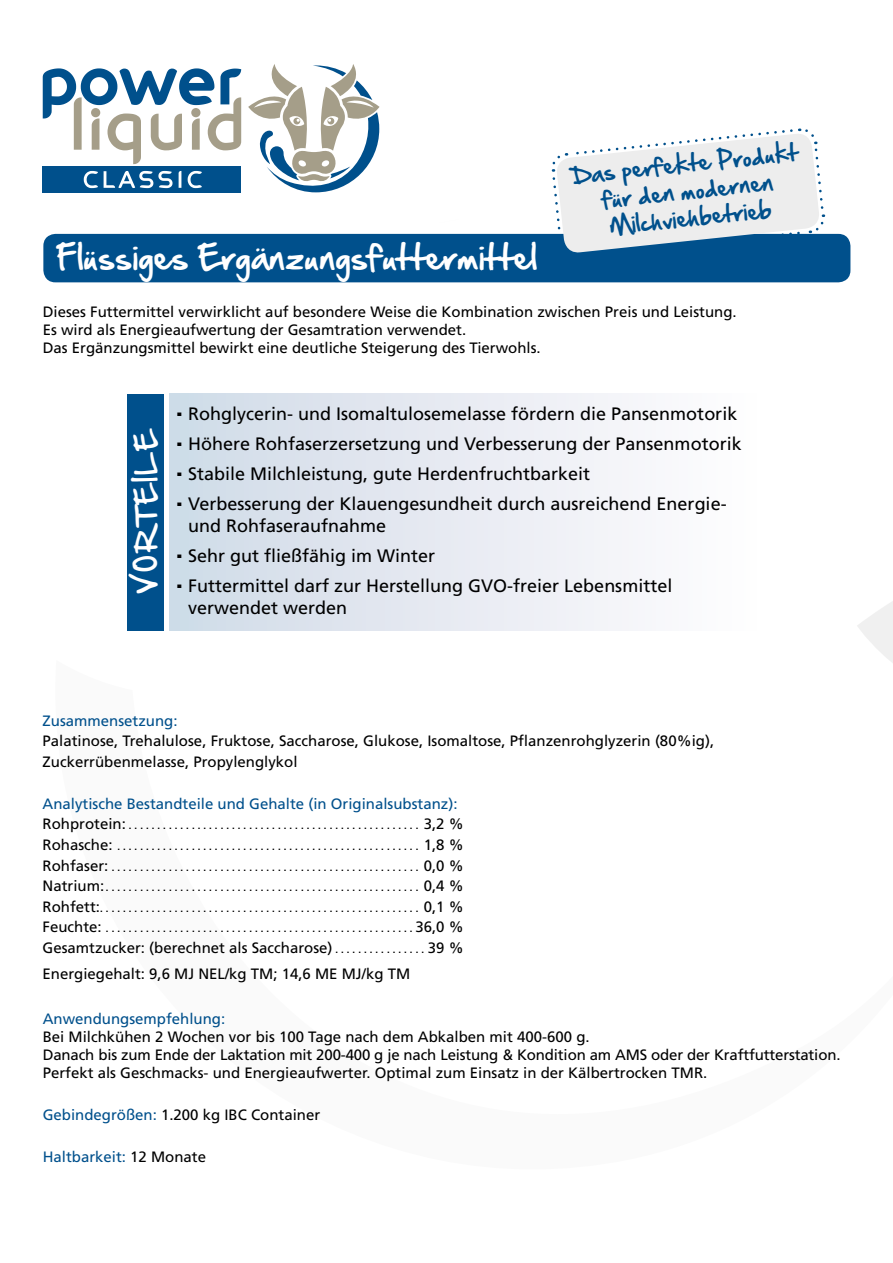
<style>
.page{position:relative;width:893px;height:1263px;background:#fff}
.page>*{position:absolute;margin:0;border:0;box-sizing:border-box;transform-origin:0 0}
.t1{font:30px "Hand Of Sean";color:#fff}
.t2{font:25.65px "Hand Of Sean";color:#fff}
.t3{font:20.7px/27.2px "Hand Of Sean";color:#00508c;text-align:center}
.t4{font:18px/30.2px "Frutiger LT Std";color:#000}
.t5{font:15px/18px "Frutiger LT Std";color:#000}
.t6{font:15px "Frutiger LT Std";color:#00508c}
.t7{font:12px/20.5px "Frutiger LT Std";color:#000;text-align:justify}
.s1{font-size:15px}
.s2{font-size:12px}
.s3{color:#00508c}
.s4{color:#000}
</style>
<div class="page">
<svg style="left:54px;top:233px;width:839px;height:430px"></svg>
<div style="left:43px;top:234px;width:807px;height:48px;background:#00508c;border-radius:12px"></div>
<svg style="left:550px;top:128px;width:276px;height:125px"></svg>
<div style="left:128px;top:394px;width:36px;height:236px;background:#00508c"></div>
<div style="left:170px;top:394px;width:587px;height:236px;background:linear-gradient(to right,#d0dae7,#fffdfe)"></div>
<svg style="left:43px;top:68px;width:198px;height:96px"></svg>
<svg style="left:248px;top:64px;width:131px;height:129px"></svg>
<div style="left:43px;top:166px;width:198px;height:26px;background:#00508c"></div>
<svg style="left:84px;top:171px;width:118px;height:17px"></svg>
<h1 class="t1" style="left:55px;top:231px;width:483px">Flüssiges Ergänzungsfuttermittel</h1>
<h3 class="t3" style="left:570px;top:162px;width:229px;rotate:-6deg">Das perfekte Produkt für den modernen<br>Milchviehbetrieb</h3>
<p class="t5" style="left:43px;top:303px;width:695px">Dieses Futtermittel verwirklicht auf besondere Weise die Kombination zwischen Preis und Leistung.<br>Es wird als Energieaufwertung der Gesamtration verwendet.<br>Das Ergänzungsmittel bewirkt eine deutliche Steigerung des Tierwohls.</p>
<h2 class="t2" style="left:123px;top:594px;width:167px;rotate:-90deg">VORTEILE</h2>
<p class="t4" style="left:176px;top:399px;width:567px"><sup>.</sup> Rohglycerin- und Isomaltulosemelasse fördern die Pansenmotorik <sup>.</sup> Höhere Rohfaserzersetzung und Verbesserung der Pansenmotorik <sup>.</sup> Stabile Milchleistung, gute Herdenfruchtbarkeit<br><sup>.</sup> Verbesserung der Klauengesundheit durch ausreichend Energie-</p>
<p class="t4" style="left:176px;top:510px;width:498px;text-indent:12px">und Rohfaseraufnahme<br><sup>.</sup> Sehr gut fließfähig im Winter<br><sup>.</sup> Futtermittel darf zur Herstellung GVO-freier Lebensmittel</p>
<p class="t4" style="left:188px;top:592px;width:161px">verwendet werden</p>
<p class="t6" style="left:43px;top:712px;width:137px">Zusammensetzung:</p>
<p class="t5" style="left:43px;top:731px;width:673px;line-height:20.5px">Palatinose, Trehalulose, Fruktose, Saccharose, Glukose, Isomaltose, Pflanzenrohglyzerin (80%ig),<br>Zuckerrübenmelasse, Propylenglykol</p>
<p class="t6" style="left:43px;top:795px;width:417px">Analytische Bestandteile und Gehalte (in Originalsubstanz):</p>
<p class="t7" style="left:43px;top:815px;width:423px"><span class="s1">Rohprotein:</span>................................................... <span class="s1">3,2 % Rohasche:</span> ..................................................... <span class="s1">1,8 % Rohfaser:</span>...................................................... <span class="s1">0,0 % Natrium:</span>....................................................... <span class="s1">0,4 % Rohfett:</span>........................................................ <span class="s1">0,1 % Feuchte:</span> ......................................................<span class="s1">36,0 %</span></p>
<p class="t5" style="left:43px;top:934px;width:423px;line-height:26.5px">Gesamtzucker: (berechnet als Saccharose) <span class="s2">. . . . . . . . . . . . . . . .</span> 39 %<br>Energiegehalt: 9,6 MJ NEL/kg TM; 14,6 ME MJ/kg TM</p>
<p class="t6" style="left:43px;top:1010px;width:184px">Anwendungsempfehlung:</p>
<p class="t5" style="left:43px;top:1028px;width:799px">Bei Milchkühen 2 Wochen vor bis 100 Tage nach dem Abkalben mit 400-600 g.<br>Danach bis zum Ende der Laktation mit 200-400 g je nach Leistung &amp; Kondition am AMS oder der Kraftfutterstation.<br>Perfekt als Geschmacks- und Energieaufwerter. Optimal zum Einsatz in der Kälbertrocken TMR.</p>
<p class="t5" style="left:43px;top:1106px;width:279px"><span class="s3">Gebindegrößen:</span> 1.200 kg IBC Container</p>
<p class="t6" style="left:43px;top:1148px;width:165px">Haltbarkeit: <span class="s4">12 Monate</span></p>
</div>
